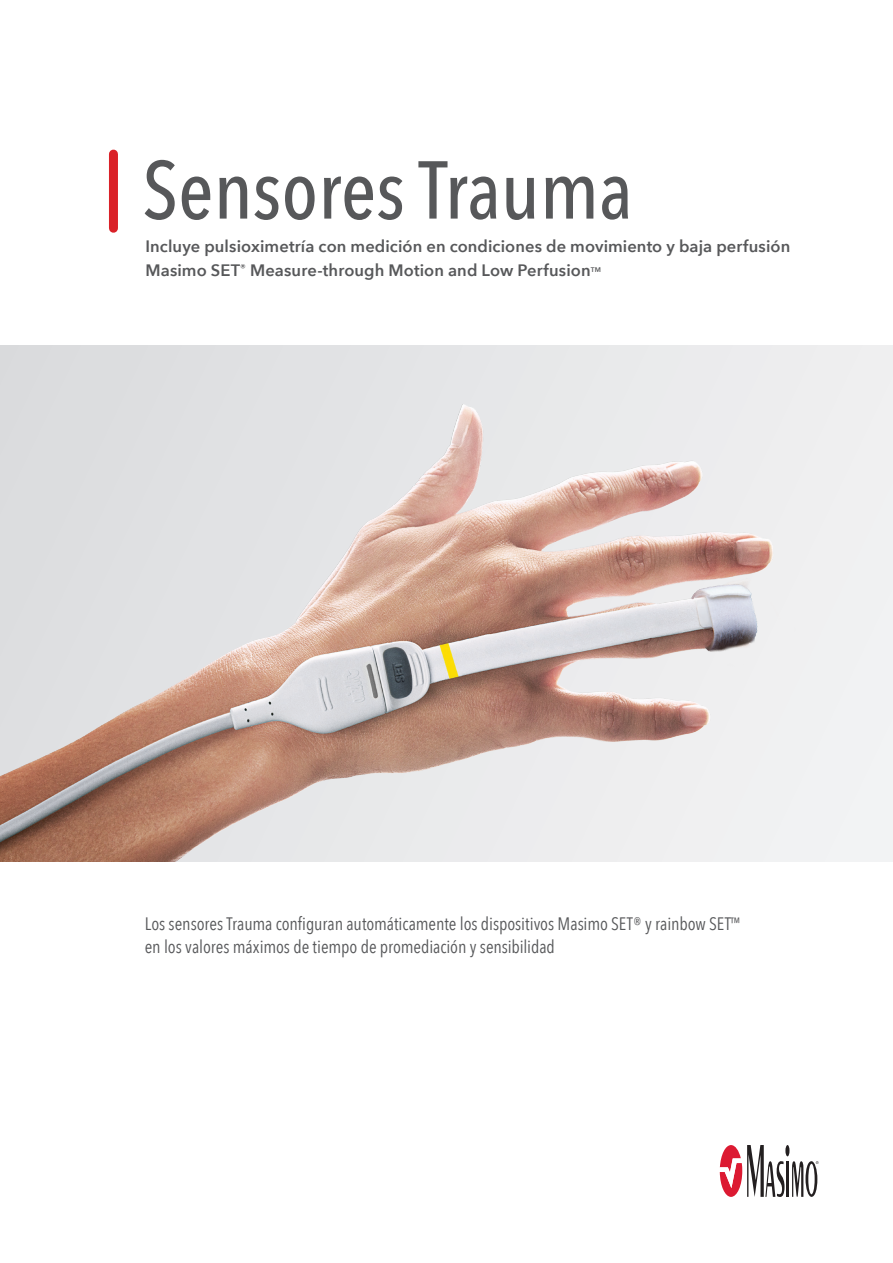
<style>
.page{position:relative;width:893px;height:1263px;background:#fff}
.page>*{position:absolute;margin:0;border:0;box-sizing:border-box;transform-origin:0 0}
.t1{font:500 81px "Avenir Next Condensed";color:#57585a}
.t2{font:18px/22.5px "Avenir Next Condensed";letter-spacing:-.005em;color:#57585a}
.t3{font:600 16.5px/24px "Avenir Next";letter-spacing:.005em;color:#57585a}
.t4{font:600 6.75px "Avenir Next";color:#57585a}
</style>
<div class="page">
<svg style="left:785px;top:1145px;width:4px;height:11px"></svg>
<hr style="left:786px;top:1161px;width:3px;height:36px;background:#231f20">
<svg style="left:720px;top:1145px;width:64px;height:52px"></svg>
<svg style="left:792px;top:1161px;width:27px;height:36px"></svg>
<div style="left:109px;top:154px;width:9px;height:74px;background:#da2128"></div>
<img style="left:0;top:346px;width:893px;height:515px">
<h1 class="t1" style="left:142px;top:141px;width:492px">Sensores Trauma</h1>
<p class="t3" style="left:145px;top:234px;width:646px">Incluye pulsioximetría con medición en condiciones de movimiento y baja perfusión<br>Masimo SET<sup>®</sup> Measure-through Motion and Low Perfusion</p>
<p class="t4" style="left:591px;top:264px;width:12px">TM</p>
<p class="t2" style="left:145px;top:912px;width:597px">Los sensores Trauma configuran automáticamente los dispositivos Masimo SET® y rainbow SET<sup>™ </sup>en los valores máximos de tiempo de promediación y sensibilidad</p>
</div>
